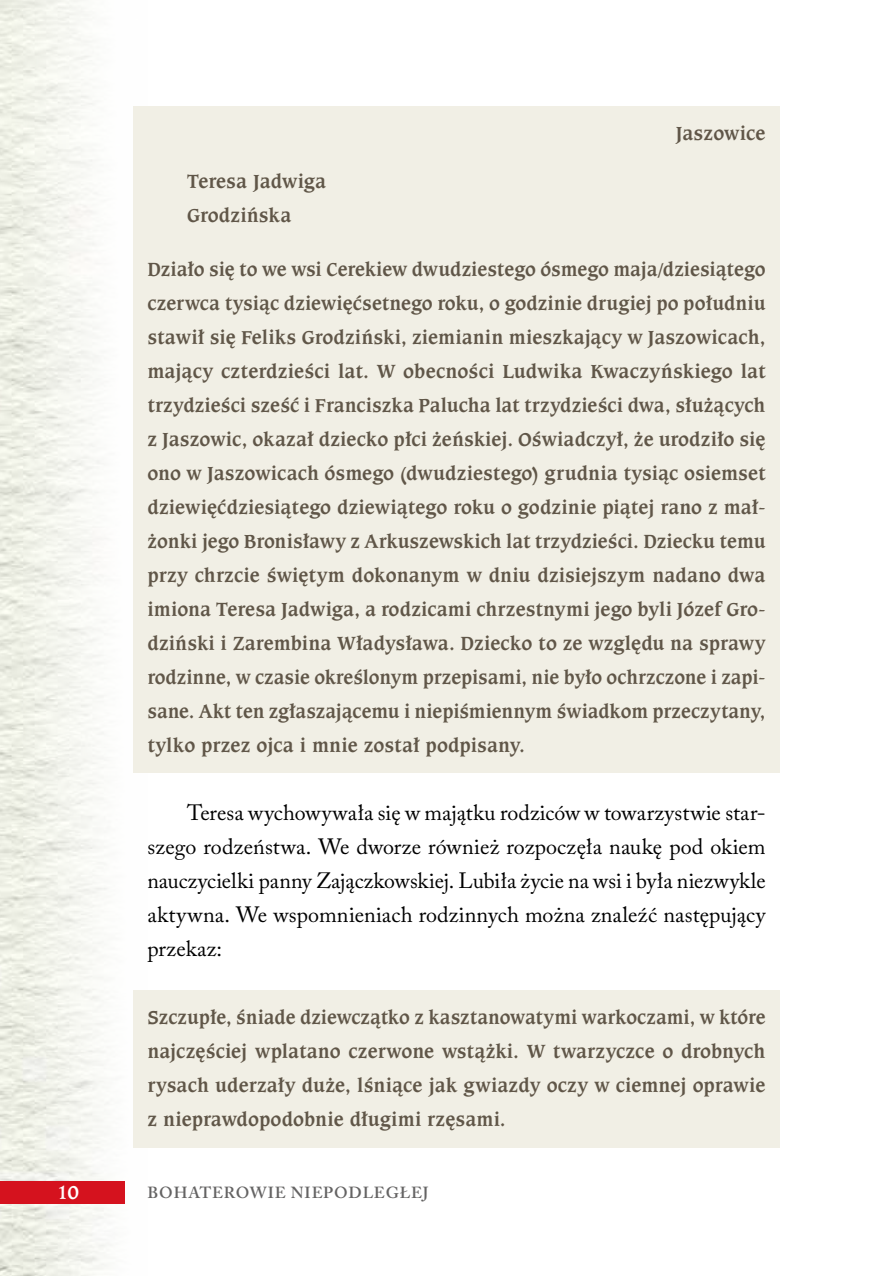
<style>
.page{position:relative;width:879px;height:1276px;background:#fff}
.page>*{position:absolute;margin:0;border:0;box-sizing:border-box;transform-origin:0 0}
.t1{font:22px/34px "Adobe Caslon Pro";letter-spacing:.005em;color:#000;text-align:justify}
.t2{font:700 20px/34px "Caxton Bk EU";color:#605648;text-align:justify}
.t3{font:700 20px "Caxton Bk EU";color:#fff}
.t4{font:600 16px "Adobe Caslon Pro";letter-spacing:.055em;color:#646363}
</style>
<div class="page">
<img style="left:0;top:0;width:147px;height:1276px">
<div style="left:0;top:1181px;width:125px;height:22px;background:#d5121e"></div>
<div style="left:133px;top:106px;width:647px;height:666px;background:#f1efe5"></div>
<div style="left:133px;top:990px;width:647px;height:158px;background:#f1efe5"></div>
<p class="t2" style="left:676px;top:117px;width:91px">Jaszowice</p>
<p class="t2" style="left:187px;top:165px;width:141px">Teresa Jadwiga<br>Grodzińska</p>
<p class="t2" style="left:147px;top:253px;width:620px">Działo się to we wsi Cerekiew dwudziestego ósmego maja/dziesiątego czerwca tysiąc dziewięćsetnego roku, o godzinie drugiej po południu stawił się Feliks Grodziński, ziemianin mieszkający w Jaszowicach, mający czterdzieści lat. W obecności Ludwika Kwaczyńskiego lat trzydzieści sześć i Franciszka Palucha lat trzydzieści dwa, służących z Jaszowic, okazał dziecko płci żeńskiej. Oświadczył, że urodziło się ono w Jaszowicach ósmego (dwudziestego) grudnia tysiąc osiemset dziewięćdziesiątego dziewiątego roku o godzinie piątej rano z mał&shy;żonki jego Bronisławy z Arkuszewskich lat trzydzieści. Dziecku temu przy chrzcie świętym dokonanym w dniu dzisiejszym nadano dwa imiona Teresa Jadwiga, a rodzicami chrzestnymi jego byli Józef Gro&shy;dziński i Zarembina Władysława. Dziecko to ze względu na sprawy rodzinne, w czasie określonym przepisami, nie było ochrzczone i zapi&shy;sane. Akt ten zgłaszającemu i niepiśmiennym świadkom przeczytany, tylko przez ojca i mnie został podpisany.</p>
<p class="t1" style="left:147px;top:795px;width:619px;text-indent:40px">Teresa wychowywała się w majątku rodziców w towarzystwie star&shy;szego rodzeństwa. We dworze również rozpoczęła naukę pod okiem nauczycielki panny Zajączkowskiej. Lubiła życie na wsi i była niezwykle aktywna. We wspomnieniach rodzinnych można znaleźć następujący przekaz:</p>
<p class="t2" style="left:147px;top:1001px;width:619px">Szczupłe, śniade dziewczątko z kasztanowatymi warkoczami, w które najczęściej wplatano czerwone wstążki. W twarzyczce o drobnych rysach uderzały duże, lśniące jak gwiazdy oczy w ciemnej oprawie z nieprawdopodobnie długimi rzęsami.</p>
<p class="t3" style="left:57px;top:1179px;width:24px">10</p>
<p class="t4" style="left:148px;top:1183px;width:282px">BOHATEROWIE NIEPODLEGŁEJ</p>
</div>
